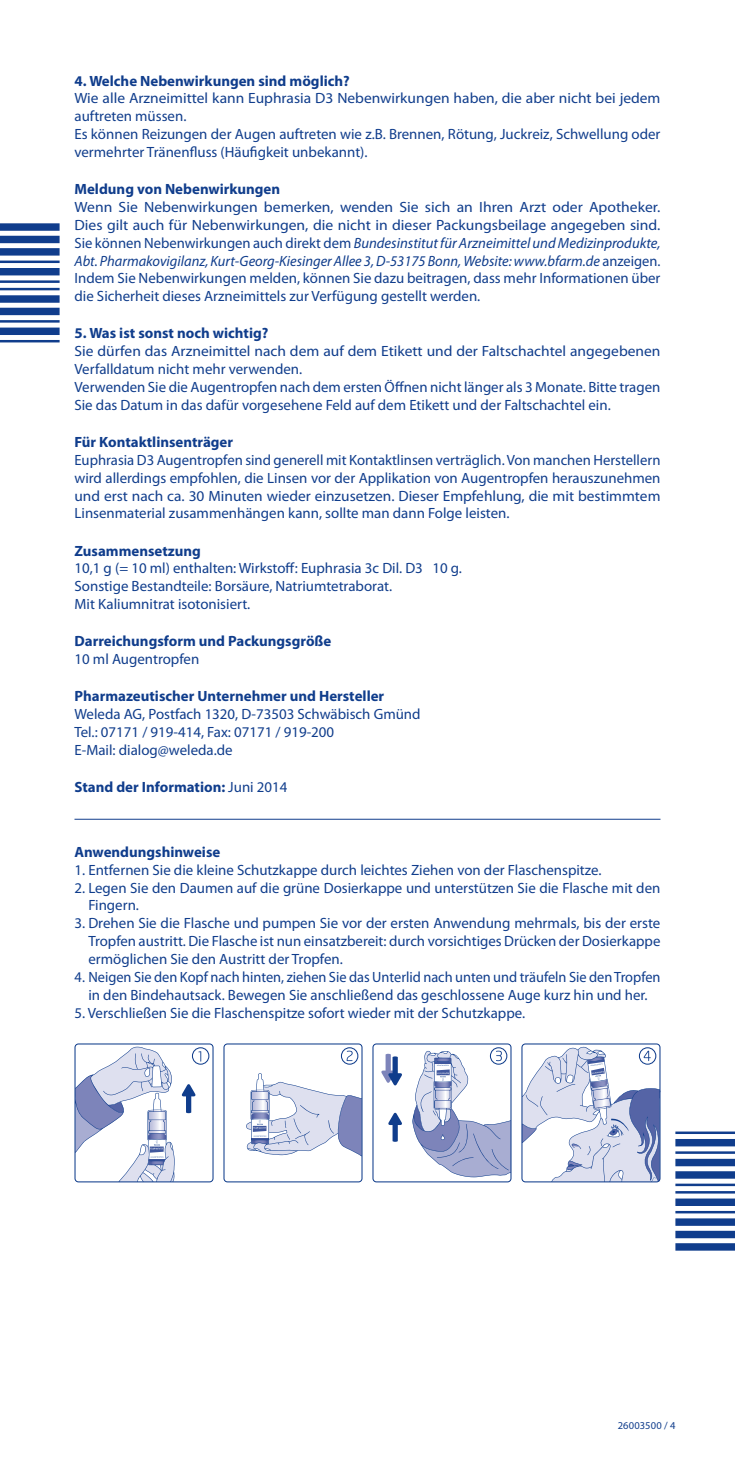
<style>
.page{position:relative;width:735px;height:1474px;background:#fff}
.page>*{position:absolute;margin:0;border:0;box-sizing:border-box;transform-origin:0 0}
.Produkttext{font:14.88px/17.8px "Myriad Pro";color:#103d8c}
.Produkttext-2{font:14.88px/17.8px "Myriad Pro";color:#103d8c;text-align:justify;scale:1.05 1}
.Produkttext_fett{font:700 14.88px "Myriad Pro";color:#103d8c}
.Produkttext-3{font:14.88px/17.8px "Myriad Pro";color:#103d8c;scale:1.04 1}
.t1{font:10.5px "Myriad Pro";letter-spacing:.01em;color:#103d8c}
.s1{font-style:italic}
.s2{font-weight:400}
</style>
<div class="page">
<svg style="left:74px;top:1043px;width:139px;height:139px"></svg>
<svg style="left:223px;top:1043px;width:139px;height:139px"></svg>
<svg style="left:372px;top:1043px;width:139px;height:139px"></svg>
<svg style="left:521px;top:1043px;width:139px;height:139px"></svg>
<hr style="left:74px;top:818px;width:586px;height:1px;background:#103d8c">
<div style="left:675px;top:1243px;width:59px;height:7px;background:#103d8c"></div>
<div style="left:675px;top:1230px;width:59px;height:8px;background:#103d8c"></div>
<div style="left:675px;top:1218px;width:59px;height:7px;background:#103d8c"></div>
<hr style="left:675px;top:1210px;width:59px;height:3px;background:#103d8c">
<div style="left:675px;top:1198px;width:59px;height:7px;background:#103d8c"></div>
<hr style="left:675px;top:1191px;width:59px;height:2px;background:#103d8c">
<hr style="left:675px;top:1183px;width:59px;height:3px;background:#103d8c">
<div style="left:675px;top:1171px;width:59px;height:7px;background:#103d8c"></div>
<div style="left:675px;top:1158px;width:59px;height:8px;background:#103d8c"></div>
<hr style="left:675px;top:1151px;width:59px;height:2px;background:#103d8c">
<div style="left:675px;top:1138px;width:59px;height:8px;background:#103d8c"></div>
<hr style="left:675px;top:1131px;width:59px;height:2px;background:#103d8c">
<div style="left:0;top:223px;width:60px;height:8px;background:#103d8c"></div>
<div style="left:0;top:236px;width:60px;height:7px;background:#103d8c"></div>
<div style="left:0;top:248px;width:60px;height:7px;background:#103d8c"></div>
<hr style="left:0;top:260px;width:60px;height:3px;background:#103d8c">
<div style="left:0;top:268px;width:60px;height:7px;background:#103d8c"></div>
<hr style="left:0;top:280px;width:60px;height:3px;background:#103d8c">
<hr style="left:0;top:288px;width:60px;height:2px;background:#103d8c">
<div style="left:0;top:295px;width:60px;height:8px;background:#103d8c"></div>
<div style="left:0;top:308px;width:60px;height:7px;background:#103d8c"></div>
<hr style="left:0;top:320px;width:60px;height:2px;background:#103d8c">
<div style="left:0;top:327px;width:60px;height:8px;background:#103d8c"></div>
<hr style="left:0;top:340px;width:60px;height:2px;background:#103d8c">
<p class="Produkttext_fett" style="left:74px;top:71px;width:277px">4. Welche Nebenwirkungen sind möglich?</p>
<p class="Produkttext-3" style="left:74px;top:89px;width:564px">Wie alle Arzneimittel kann Euphrasia D3 Nebenwirkungen haben, die aber nicht bei jedem auftreten müssen.</p>
<p class="Produkttext" style="left:74px;top:125px;width:587px">Es können Reizungen der Augen auftreten wie z.B. Brennen, Rötung, Juckreiz, Schwellung oder vermehrter Tränenfluss (Häufigkeit unbekannt).</p>
<p class="Produkttext_fett" style="left:74px;top:179px;width:207px">Meldung von Nebenwirkungen</p>
<p class="Produkttext-2" style="left:74px;top:198px;width:559px">Wenn Sie Nebenwirkungen bemerken, wenden Sie sich an Ihren Arzt oder Apotheker.<br>Dies gilt auch für Nebenwirkungen, die nicht in dieser Packungsbeilage angegeben sind.<br>Sie können Nebenwirkungen auch direkt dem <span class="s1">Bundesinstitut für Arzneimittel und Medizinprodukte, Abt. Pharmakovigilanz, Kurt-Georg-Kiesinger Allee 3, D-53175 Bonn, Website: www.bfarm.de</span> anzeigen.<br>Indem Sie Nebenwirkungen melden, können Sie dazu beitragen, dass mehr Informationen über die Sicherheit dieses Arzneimittels zur Verfügung gestellt werden.</p>
<p class="Produkttext_fett" style="left:74px;top:324px;width:195px">5. Was ist sonst noch wichtig?</p>
<p class="Produkttext-3" style="left:74px;top:342px;width:564px">Sie dürfen das Arzneimittel nach dem auf dem Etikett und der Faltschachtel angegebenen<br>Verfalldatum nicht mehr verwenden.</p>
<p class="Produkttext" style="left:74px;top:378px;width:587px">Verwenden Sie die Augentropfen nach dem ersten Öffnen nicht länger als 3 Monate. Bitte tragen<br>Sie das Datum in das dafür vorgesehene Feld auf dem Etikett und der Faltschachtel ein.</p>
<p class="Produkttext_fett" style="left:74px;top:432px;width:160px">Für Kontaktlinsenträger</p>
<p class="Produkttext" style="left:74px;top:450px;width:587px;text-align:justify">Euphrasia D3 Augentropfen sind generell mit Kontaktlinsen verträglich. Von manchen Herstellern wird allerdings empfohlen, die Linsen vor der Applikation von Augentropfen herauszunehmen und erst nach ca. 30 Minuten wieder einzusetzen. Dieser Empfehlung, die mit bestimmtem Linsenmaterial zusammenhängen kann, sollte man dann Folge leisten.</p>
<p class="Produkttext_fett" style="left:74px;top:541px;width:128px">Zusammensetzung</p>
<p class="Produkttext" style="left:74px;top:559px;width:389px">10,1 g (= 10 ml) enthalten: Wirkstoff: Euphrasia 3c Dil. D3 10 g.</p>
<p class="Produkttext" style="left:74px;top:577px;width:319px">Sonstige Bestandteile: Borsäure, Natriumtetraborat.</p>
<p class="Produkttext" style="left:74px;top:595px;width:177px">Mit Kaliumnitrat isotonisiert.</p>
<p class="Produkttext_fett" style="left:74px;top:631px;width:258px">Darreichungsform und Packungsgröße</p>
<p class="Produkttext" style="left:74px;top:650px;width:126px">10 ml Augentropfen</p>
<p class="Produkttext_fett" style="left:74px;top:686px;width:311px">Pharmazeutischer Unternehmer und Hersteller</p>
<p class="Produkttext" style="left:74px;top:705px;width:347px">Weleda AG, Postfach 1320, D-73503 Schwäbisch Gmünd</p>
<p class="Produkttext" style="left:74px;top:722px;width:261px">Tel.: 07171 / 919-414, Fax: 07171 / 919-200</p>
<p class="Produkttext" style="left:74px;top:740px;width:160px">E-Mail: dialog@weleda.de</p>
<p class="Produkttext_fett" style="left:74px;top:777px;width:214px">Stand der Information: <span class="s2">Juni 2014</span></p>
<p class="Produkttext_fett" style="left:74px;top:842px;width:147px">Anwendungshinweise</p>
<p class="Produkttext" style="left:74px;top:860px;width:528px">1. Entfernen Sie die kleine Schutzkappe durch leichtes Ziehen von der Flaschenspitze.</p>
<p class="Produkttext" style="left:88px;top:878px;width:573px;text-indent:-14px">2. Legen Sie den Daumen auf die grüne Dosierkappe und unterstützen Sie die Flasche mit den<br>Fingern.</p>
<p class="Produkttext" style="left:88px;top:914px;width:573px;text-align:justify;text-indent:-14px">3. Drehen Sie die Flasche und pumpen Sie vor der ersten Anwendung mehrmals, bis der erste Tropfen austritt. Die Flasche ist nun einsatzbereit: durch vorsichtiges Drücken der Dosierkappe ermöglichen Sie den Austritt der Tropfen.</p>
<p class="Produkttext" style="left:74px;top:967px;width:587px;text-align:center">4. Neigen Sie den Kopf nach hinten, ziehen Sie das Unterlid nach unten und träufeln Sie den Tropfen in den Bindehautsack. Bewegen Sie anschließend das geschlossene Auge kurz hin und her.</p>
<p class="Produkttext" style="left:74px;top:1003px;width:452px">5. Verschließen Sie die Flaschenspitze sofort wieder mit der Schutzkappe.</p>
<p class="t1" style="left:617px;top:1419px;width:59px">26003500 / 4</p>
</div>
